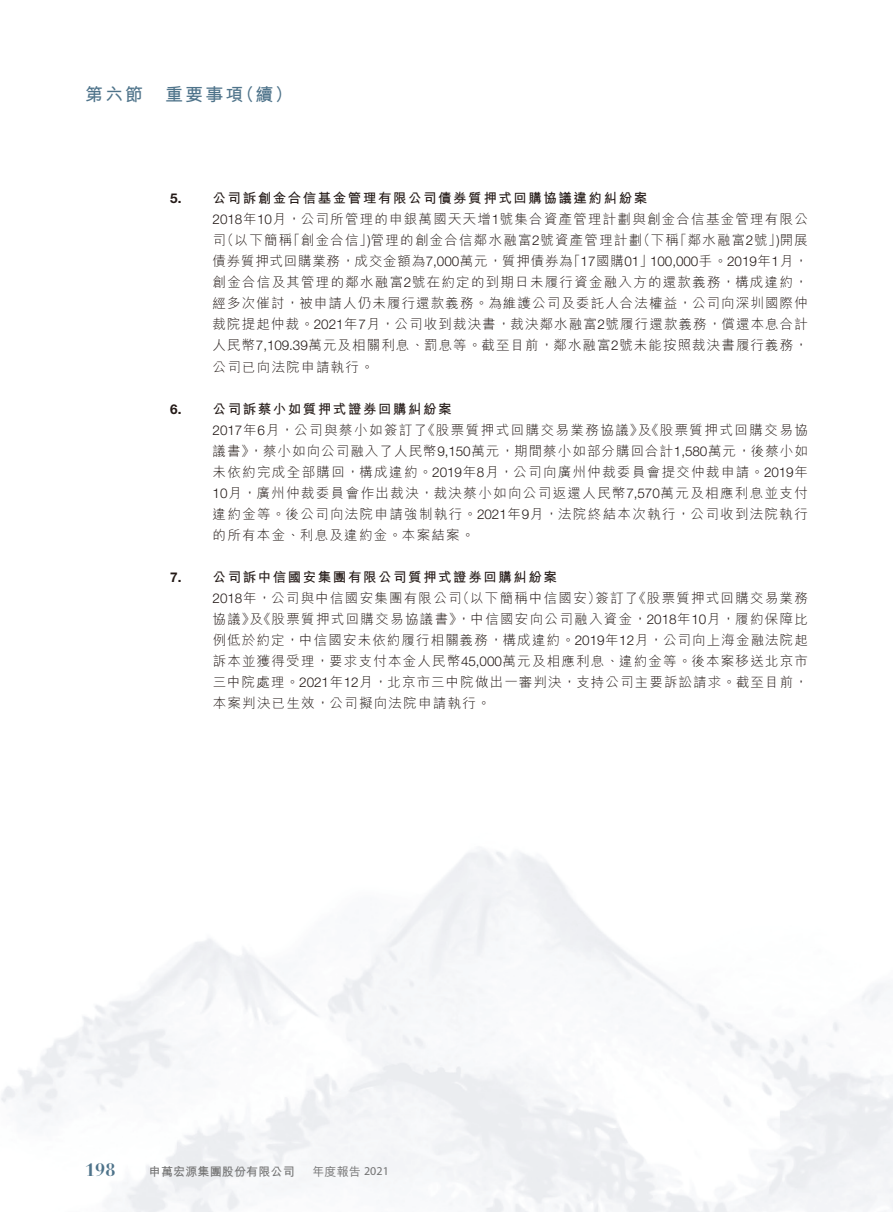
<style>
.page{position:relative;width:893px;height:1212px;background:#fff}
.page>*{position:absolute;margin:0;border:0;box-sizing:border-box;transform-origin:0 0}
.t1{font:700 18px "M Hei HK";letter-spacing:.115em;color:#4e738a}
.t2{font:700 18px "Bauer Bodoni";color:#4e738a}
.t3{font:300 13.5px/21px "M Hei HK";letter-spacing:.09em;color:#231916}
.t4{font:700 12px "M Hei HK";letter-spacing:.015em;color:#727272}
.t5{font:500 12px "M Hei HK";color:#727272}
.s1{font-family:"Helvetica Neue";font-weight:700}
.s2{font-weight:700}
.s3{font-family:"Helvetica Neue"}
.s4{font-family:"Myriad Pro";font-weight:400}
</style>
<div class="page">
<h1 class="t1" style="left:85px;top:81px;width:209px">第六節　重要事項（續）</h1>
<p class="t3" style="left:213px;top:187px;width:597px;text-indent:-43px"><span class="s1">5.</span> <span class="s2">公司訴創金合信基金管理有限公司債券質押式回購協議違約糾紛案<br></span><span class="s3">2018</span>年<span class="s3">10</span>月，公司所管理的申銀萬國天天增<span class="s3">1</span>號集合資產管理計劃與創金合信基金管理有限公司（以下簡稱「創金合信」<span class="s3">)</span>管理的創金合信鄰水融富<span class="s3">2</span>號資產管理計劃（下稱「鄰水融富<span class="s3">2</span>號」<span class="s3">)</span>開展債券質押式回購業務，成交金額為<span class="s3">7,000</span>萬元，質押債券為「<span class="s3">17</span>國購<span class="s3">01</span>」<span class="s3">100,000</span>手。<span class="s3">2019</span>年<span class="s3">1</span>月，創金合信及其管理的鄰水融富<span class="s3">2</span>號在約定的到期日未履行資金融入方的還款義務，構成違約，經多次催討，被申請人仍未履行還款義務。為維護公司及委託人合法權益，公司向深圳國際仲裁院提起仲裁。<span class="s3">2021</span>年<span class="s3">7</span>月，公司收到裁決書，裁決鄰水融富<span class="s3">2</span>號履行還款義務，償還本息合計人民幣<span class="s3">7,109.39</span>萬元及相關利息、罰息等。截至目前，鄰水融富<span class="s3">2</span>號未能按照裁決書履行義務，公司已向法院申請執行。</p>
<p class="t3" style="left:213px;top:397px;width:597px;text-indent:-43px"><span class="s1">6.</span> <span class="s2">公司訴蔡小如質押式證券回購糾紛案<br></span><span class="s3">2017</span>年<span class="s3">6</span>月，公司與蔡小如簽訂了《股票質押式回購交易業務協議》及《股票質押式回購交易協議書》，蔡小如向公司融入了人民幣<span class="s3">9,150</span>萬元，期間蔡小如部分購回合計<span class="s3">1,580</span>萬元，後蔡小如未依約完成全部購回，構成違約。<span class="s3">2019</span>年<span class="s3">8</span>月，公司向廣州仲裁委員會提交仲裁申請。<span class="s3">2019</span>年<span class="s3">10</span>月，廣州仲裁委員會作出裁決，裁決蔡小如向公司返還人民幣<span class="s3">7,570</span>萬元及相應利息並支付違約金等。後公司向法院申請強制執行。<span class="s3">2021</span>年<span class="s3">9</span>月，法院終結本次執行，公司收到法院執行的所有本金、利息及違約金。本案結案。</p>
<p class="t3" style="left:213px;top:566px;width:597px;text-indent:-43px"><span class="s1">7.</span> <span class="s2">公司訴中信國安集團有限公司質押式證券回購糾紛案<br></span><span class="s3">2018</span>年，公司與中信國安集團有限公司（以下簡稱中信國安）簽訂了《股票質押式回購交易業務協議》及《股票質押式回購交易協議書》，中信國安向公司融入資金，<span class="s3">2018</span>年<span class="s3">10</span>月，履約保障比例低於約定，中信國安未依約履行相關義務，構成違約。<span class="s3">2019</span>年<span class="s3">12</span>月，公司向上海金融法院起訴本並獲得受理，要求支付本金人民幣<span class="s3">45,000</span>萬元及相應利息、違約金等。後本案移送北京市三中院處理。<span class="s3">2021</span>年<span class="s3">12</span>月，北京市三中院做出一審判決，支持公司主要訴訟請求。截至目前，本案判決已生效，公司擬向法院申請執行。</p>
<h1 class="t2" style="left:85px;top:1159px;width:32px">198</h1>
<p class="t4" style="left:149px;top:1163px;width:147px">申萬宏源集團股份有限公司</p>
<p class="t5" style="left:312px;top:1163px;width:78px">年度報告 <span class="s4">2021</span></p>
</div>
